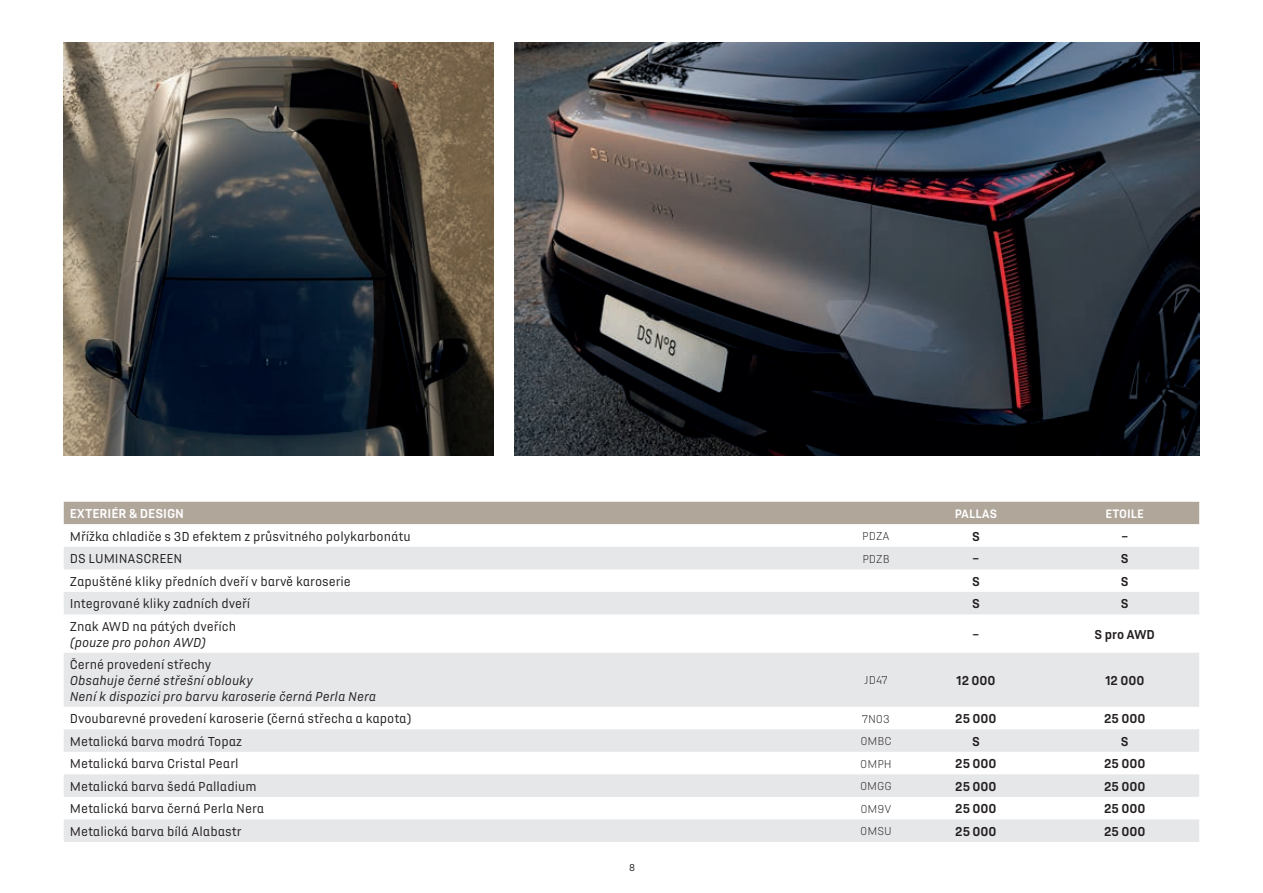
<style>
.page{position:relative;width:1263px;height:893px;background:#fff}
.page>*{position:absolute;margin:0;border:0;box-sizing:border-box;transform-origin:0 0}
.t1{font:13.5px "DS Automobiles";color:#231f20}
.t2{font:italic 13.5px/15.8px "DS Automobiles";color:#231f20}
.t3{font:700 13.5px "DS Automobiles";color:#231f20}
.t4{font:700 13.5px "DS Automobiles";color:#fff}
.t5{font:700 12.75px "DS Automobiles";color:#fff}
.t6{font:300 12px "DS Automobiles";color:#231f20}
.t7{font:10.5px "DS Automobiles";color:#231f20}
</style>
<div class="page">
<img style="left:64px;top:43px;width:429px;height:412px">
<div style="left:64px;top:502px;width:1135px;height:22px;background:#b0a69a"></div>
<svg style="left:64px;top:547px;width:1135px;height:295px;fill:#e6e7e9"></svg>
<img style="left:514px;top:43px;width:685px;height:412px">
<p class="t4" style="left:70px;top:505px;width:116px">EXTERIÉR &amp; DESIGN</p>
<p class="t5" style="left:955px;top:505px;width:44px">PALLAS</p>
<p class="t5" style="left:1105px;top:505px;width:40px">ETOILE</p>
<p class="t1" style="left:70px;top:528px;width:342px">Mřížka chladiče s 3D efektem z průsvitného polykarbonátu</p>
<p class="t6" style="left:862px;top:529px;width:29px">PDZA</p>
<p class="t3" style="left:972px;top:528px;width:9px">S</p>
<p class="t3" style="left:1121px;top:528px;width:8px">–</p>
<p class="t1" style="left:70px;top:551px;width:114px">DS LUMINASCREEN</p>
<p class="t6" style="left:862px;top:552px;width:29px">PDZB</p>
<p class="t3" style="left:972px;top:550px;width:8px">–</p>
<p class="t3" style="left:1121px;top:550px;width:9px">S</p>
<p class="t1" style="left:70px;top:573px;width:283px">Zapuštěné kliky předních dveří v barvě karoserie</p>
<p class="t3" style="left:972px;top:573px;width:9px">S</p>
<p class="t3" style="left:1121px;top:573px;width:9px">S</p>
<p class="t1" style="left:70px;top:596px;width:182px">Integrované kliky zadních dveří</p>
<p class="t3" style="left:972px;top:595px;width:9px">S</p>
<p class="t3" style="left:1121px;top:595px;width:9px">S</p>
<p class="t1" style="left:70px;top:618px;width:168px">Znak AWD na pátých dveřích</p>
<p class="t2" style="left:70px;top:634px;width:138px">(pouze pro pohon AWD)</p>
<p class="t3" style="left:972px;top:626px;width:8px">–</p>
<p class="t3" style="left:1095px;top:626px;width:62px">S pro AWD</p>
<p class="t1" style="left:70px;top:656px;width:143px">Černé provedení střechy</p>
<p class="t2" style="left:70px;top:672px;width:308px">Obsahuje černé střešní oblouky<br>Není k dispozici pro barvu karoserie černá Perla Nera</p>
<p class="t6" style="left:864px;top:673px;width:25px">JD47</p>
<p class="t3" style="left:956px;top:672px;width:41px">12 000</p>
<p class="t3" style="left:1105px;top:672px;width:41px">12 000</p>
<p class="t1" style="left:70px;top:710px;width:343px">Dvoubarevné provedení karoserie (černá střecha a kapota)</p>
<p class="t6" style="left:862px;top:712px;width:29px">7N03</p>
<p class="t3" style="left:955px;top:710px;width:43px">25 000</p>
<p class="t3" style="left:1104px;top:710px;width:43px">25 000</p>
<p class="t1" style="left:70px;top:733px;width:174px">Metalická barva modrá Topaz</p>
<p class="t6" style="left:860px;top:734px;width:33px">0MBC</p>
<p class="t3" style="left:972px;top:732px;width:9px">S</p>
<p class="t3" style="left:1121px;top:732px;width:9px">S</p>
<p class="t1" style="left:70px;top:755px;width:170px">Metalická barva Cristal Pearl</p>
<p class="t6" style="left:860px;top:757px;width:33px">0MPH</p>
<p class="t3" style="left:955px;top:755px;width:43px">25 000</p>
<p class="t3" style="left:1104px;top:755px;width:43px">25 000</p>
<p class="t1" style="left:70px;top:778px;width:188px">Metalická barva šedá Palladium</p>
<p class="t6" style="left:860px;top:779px;width:33px">0MGG</p>
<p class="t3" style="left:955px;top:778px;width:43px">25 000</p>
<p class="t3" style="left:1104px;top:778px;width:43px">25 000</p>
<p class="t1" style="left:70px;top:801px;width:196px">Metalická barva černá Perla Nera</p>
<p class="t6" style="left:860px;top:802px;width:33px">0M9V</p>
<p class="t3" style="left:955px;top:800px;width:43px">25 000</p>
<p class="t3" style="left:1104px;top:800px;width:43px">25 000</p>
<p class="t1" style="left:70px;top:823px;width:173px">Metalická barva bílá Alabastr</p>
<p class="t6" style="left:860px;top:824px;width:33px">0MSU</p>
<p class="t3" style="left:955px;top:823px;width:43px">25 000</p>
<p class="t3" style="left:1104px;top:823px;width:43px">25 000</p>
<p class="t7" style="left:629px;top:861px;width:8px">8</p>
</div>
